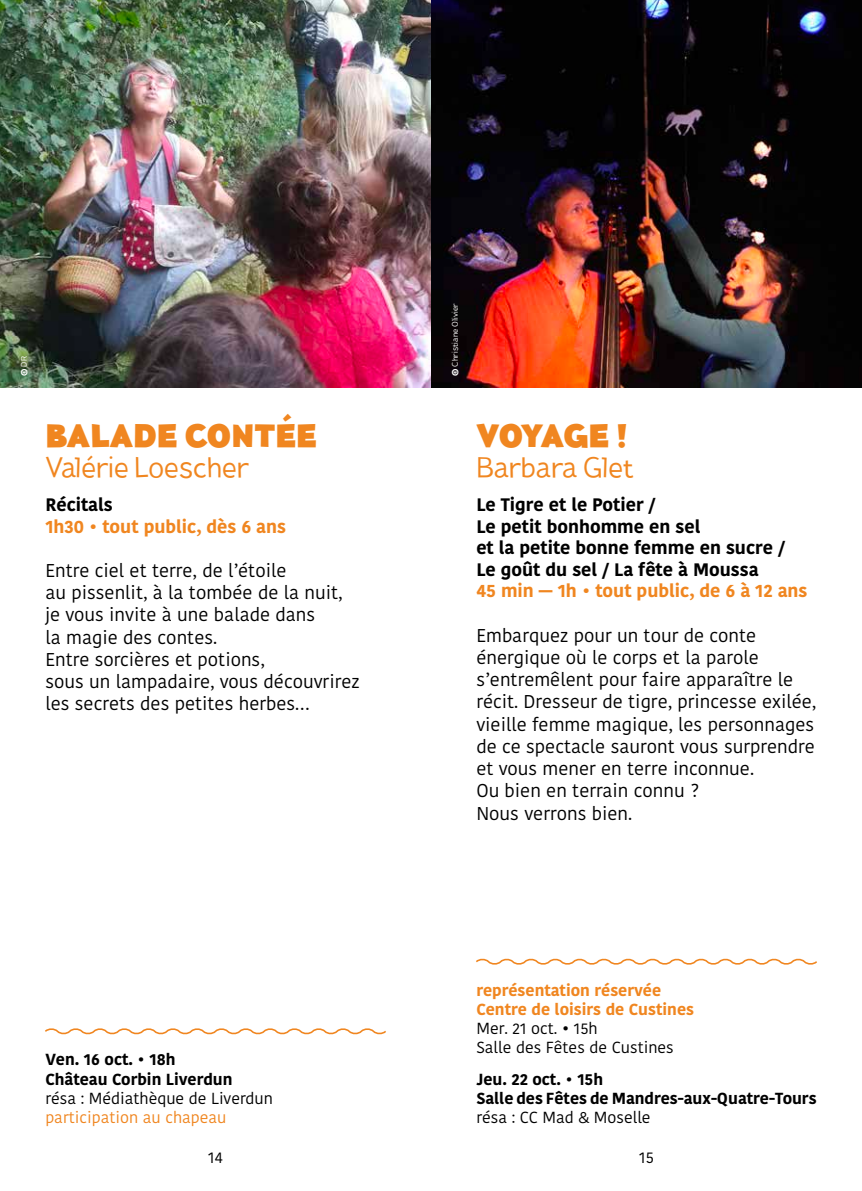
<style>
.page{position:relative;width:862px;height:1191px;background:#fff}
.page>*{position:absolute;margin:0;border:0;box-sizing:border-box;transform-origin:0 0}
.t1{font:900 32px "Pines";color:#f08620}
.t2{font:28px "Pines";color:#f08620}
.t3{font:18.4px/22.2px "Kohinoor Bangla";color:#000}
.t4{font:700 18px/21.6px "Kohinoor Bangla";color:#000}
.t5{font:700 18px "Kohinoor Bangla";color:#f08620}
.t6{font:700 16px/19.2px "Kohinoor Bangla";color:#000}
.t7{font:16px/19.2px "Kohinoor Bangla";color:#000}
.t8{font:700 16px/19.2px "Kohinoor Bangla";color:#f08620}
.t9{font:16px "Kohinoor Bangla";color:#f08620}
.t10{font:8px "Pines";letter-spacing:.02em;color:#fff}
.s1{font-weight:900}
</style>
<div class="page">
<img style="left:0;top:0;width:431px;height:387px">
<img style="left:431px;top:0;width:431px;height:387px">
<svg style="left:476px;top:958px;width:341px;height:7px"></svg>
<svg style="left:45px;top:1028px;width:341px;height:7px"></svg>
<p class="t10" style="left:19px;top:376px;width:21px;rotate:-90deg"><span class="s1">©</span> DR</p>
<h1 class="t1" style="left:45px;top:414px;width:273px">BALADE CONTÉE</h1>
<h2 class="t2" style="left:45px;top:449px;width:205px">Valérie Loescher</h2>
<p class="t4" style="left:45px;top:493px;width:69px">Récitals</p>
<p class="t5" style="left:45px;top:510px;width:242px">1h30 • tout public, dès 6 ans</p>
<p class="t3" style="left:45px;top:559px;width:316px">Entre ciel et terre, de l’étoile<br>au pissenlit, à la tombée de la nuit, je vous invite à une balade dans<br>la magie des contes.<br>Entre sorcières et potions,<br>sous un lampadaire, vous découvrirez les secrets des petites herbes…</p>
<p class="t10" style="left:449px;top:376px;width:74px;rotate:-90deg"><span class="s1">©</span> Christiane Olivier</p>
<h1 class="t1" style="left:476px;top:414px;width:153px">VOYAGE !</h1>
<h2 class="t2" style="left:476px;top:449px;width:159px">Barbara Glet</h2>
<p class="t4" style="left:476px;top:493px;width:310px">Le Tigre et le Potier /<br>Le petit bonhomme en sel<br>et la petite bonne femme en sucre /<br>Le goût du sel / La fête à Moussa</p>
<p class="t5" style="left:476px;top:575px;width:333px">45 min — 1h • tout public, de 6 à 12 ans</p>
<p class="t3" style="left:476px;top:624px;width:341px">Embarquez pour un tour de conte énergique où le corps et la parole s’entremêlent pour faire apparaître le récit. Dresseur de tigre, princesse exilée, vieille femme magique, les personnages de ce spectacle sauront vous surprendre et vous mener en terre inconnue.<br>Ou bien en terrain connu ?<br>Nous verrons bien.</p>
<p class="t6" style="left:45px;top:1049px;width:189px">Ven. 16 oct. • 18h<br>Château Corbin Liverdun</p>
<p class="t7" style="left:45px;top:1088px;width:229px">résa : Médiathèque de Liverdun</p>
<p class="t9" style="left:45px;top:1105px;width:183px">participation au chapeau</p>
<p class="t8" style="left:476px;top:979px;width:219px">représentation réservée<br>Centre de loisirs de Custines</p>
<p class="t7" style="left:476px;top:1018px;width:199px">Mer. 21 oct. • 15h<br>Salle des Fêtes de Custines</p>
<p class="t6" style="left:476px;top:1068px;width:342px">Jeu. 22 oct. • 15h<br>Salle des Fêtes de Mandres-aux-Quatre-Tours</p>
<p class="t7" style="left:476px;top:1107px;width:176px">résa : CC Mad &amp; Moselle</p>
<p class="t7" style="left:208px;top:1147px;width:16px">14</p>
<p class="t7" style="left:639px;top:1147px;width:16px">15</p>
</div>
